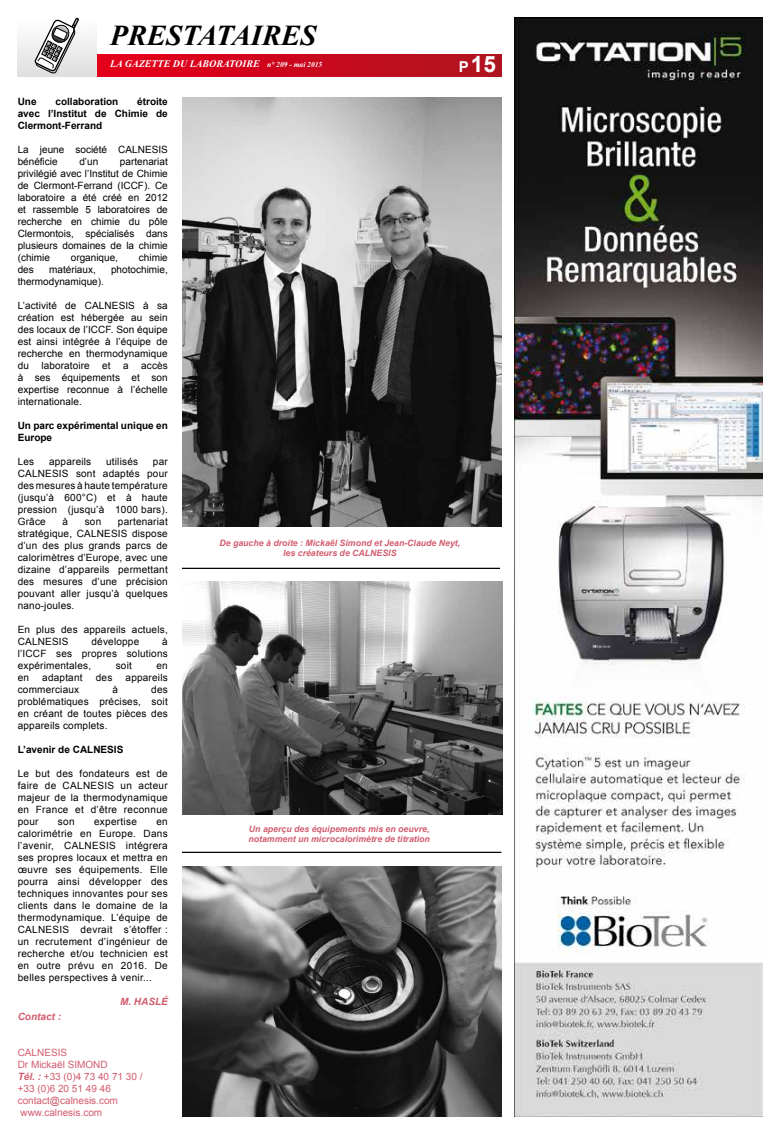
<style>
.page{position:relative;width:780px;height:1134px;background:#fff}
.page>*{position:absolute;margin:0;border:0;box-sizing:border-box;transform-origin:0 0}
.t1{font:italic 700 28.75px "Times New Roman";color:#000}
.t2{font:700 22.5px "Arial";color:#fff}
.t3{font:10px/12px "Arial";letter-spacing:.02em;color:#000;text-align:justify}
.t4{font:700 10px/12px "Arial";color:#000;text-align:justify}
.t5{font:10px/12px "Arial";color:#d25c6d}
.t6{font:10px/12px "Arial";color:#000}
.t7{font:italic 700 10px "Times New Roman";color:#fff}
.t8{font:italic 700 10px "Arial";color:#d25c6d}
.t9{font:italic 700 8.75px/10.5px "Arial";color:#d25c6d;text-align:center}
.s1{font-size:7.5px}
.s2{font-size:15px}
.s3{font-weight:700;font-style:italic}
</style>
<div class="page">
<img style="left:514px;top:18px;width:248px;height:1098px">
<div style="left:97px;top:54px;width:404px;height:23px;background:linear-gradient(to right,#e7001a,#af141f)"></div>
<div style="left:18px;top:18px;width:78px;height:59px;background:linear-gradient(to bottom,#fff,#dddedf)"></div>
<svg style="left:33px;top:18px;width:46px;height:56px"></svg>
<img style="left:182px;top:97px;width:319px;height:429px">
<img style="left:182px;top:581px;width:321px;height:234px">
<img style="left:182px;top:866px;width:319px;height:250px">
<hr style="left:182px;top:568px;width:318px;height:1px;background:#000">
<hr style="left:182px;top:852px;width:319px;height:1px;background:#000">
<h1 class="t1" style="left:110px;top:16px;width:208px">PRESTATAIRES</h1>
<p class="t7" style="left:110px;top:57px;width:214px">LA GAZETTE DU LABORATOIRE <span class="s1">n° 209 - mai 2015</span></p>
<h2 class="t2" style="left:459px;top:49px;width:39px"><span class="s2">P</span>15</h2>
<p class="t4" style="left:18px;top:95px;width:151px;text-indent:119px">étroite avec l’Institut de Chimie de Clermont-Ferrand</p>
<p class="t6" style="left:18px;top:143px;width:151px">La jeune société CALNESIS bénéficie</p>
<p class="t4" style="left:18px;top:95px;width:20px">Une</p>
<p class="t4" style="left:55px;top:95px;width:64px">collaboration</p>
<p class="t3" style="left:79px;top:155px;width:20px">d’un</p>
<p class="t3" style="left:18px;top:155px;width:151px;text-indent:102px">partenariat privilégié avec l’Institut de Chimie de Clermont-Ferrand (ICCF). Ce laboratoire a été créé en 2012 et rassemble 5 laboratoires de recherche en chimie du pôle Clermontois, spécialisés dans plusieurs domaines de la chimie (chimie</p>
<p class="t6" style="left:71px;top:251px;width:49px">organique,</p>
<p class="t3" style="left:139px;top:251px;width:30px">chimie</p>
<p class="t3" style="left:18px;top:263px;width:18px">des</p>
<p class="t6" style="left:49px;top:263px;width:48px">matériaux,</p>
<p class="t6" style="left:111px;top:263px;width:58px">photochimie,</p>
<p class="t6" style="left:18px;top:275px;width:88px">thermodynamique).</p>
<p class="t3" style="left:18px;top:299px;width:151px">L’activité de CALNESIS à sa création est hébergée au sein des locaux de l’ICCF. Son équipe est ainsi intégrée à l’équipe de recherche en thermodynamique du</p>
<p class="t3" style="left:18px;top:359px;width:151px;text-indent:123px">accès à ses équipements et son expertise reconnue à l’échelle internationale.</p>
<p class="t4" style="left:18px;top:419px;width:151px">Un parc expérimental unique en<br>Europe</p>
<p class="t3" style="left:18px;top:455px;width:18px">Les</p>
<p class="t3" style="left:49px;top:455px;width:44px">appareils</p>
<p class="t3" style="left:106px;top:455px;width:33px">utilisés</p>
<p class="t3" style="left:41px;top:359px;width:71px">laboratoire et</p>
<p class="t3" style="left:123px;top:359px;width:7px">a</p>
<p class="t3" style="left:18px;top:455px;width:152px;text-indent:135px">par CALNESIS sont adaptés pour des mesures à haute température (jusqu’à 600°C) et à haute pression (jusqu’à 1000 bars).<br>Grâce</p>
<p class="t3" style="left:62px;top:515px;width:7px">à</p>
<p class="t3" style="left:85px;top:515px;width:18px">son</p>
<p class="t3" style="left:18px;top:515px;width:151px;text-indent:100px">partenariat stratégique, CALNESIS dispose d’un des plus grands parcs de calorimètres d’Europe, avec une dizaine d’appareils permettant des mesures d’une précision pouvant aller jusqu’à quelques nano-joules.</p>
<p class="t3" style="left:18px;top:623px;width:151px">En plus des appareils actuels,<br>CALNESIS</p>
<p class="t3" style="left:18px;top:635px;width:151px;text-indent:144px">à l’ICCF ses propres solutions expérimentales,</p>
<p class="t3" style="left:91px;top:635px;width:49px">développe</p>
<p class="t3" style="left:116px;top:659px;width:18px">soit</p>
<p class="t3" style="left:156px;top:659px;width:13px">en</p>
<p class="t3" style="left:18px;top:671px;width:13px">en</p>
<p class="t3" style="left:42px;top:671px;width:42px">adaptant</p>
<p class="t3" style="left:96px;top:671px;width:18px">des</p>
<p class="t3" style="left:126px;top:671px;width:44px">appareils</p>
<p class="t3" style="left:18px;top:683px;width:63px">commerciaux</p>
<p class="t3" style="left:112px;top:683px;width:7px">à</p>
<p class="t3" style="left:18px;top:683px;width:151px;text-indent:133px">des problématiques précises, soit en créant de toutes pièces des appareils complets.</p>
<p class="t4" style="left:18px;top:743px;width:107px">L’avenir de CALNESIS</p>
<p class="t3" style="left:18px;top:767px;width:151px">Le but des fondateurs est de faire de CALNESIS un acteur majeur de la thermodynamique en France et d’être reconnue pour</p>
<p class="t3" style="left:58px;top:815px;width:18px">son</p>
<p class="t3" style="left:94px;top:815px;width:44px">expertise</p>
<p class="t3" style="left:18px;top:815px;width:152px;text-indent:139px">en calorimétrie en Europe. Dans l’avenir, CALNESIS intégrera ses propres locaux et mettra en œuvre ses équipements. Elle pourra ainsi développer des techniques innovantes pour ses clients dans le domaine de la thermodynamique. L’équipe de CALNESIS devrait s’étoffer : un recrutement d’ingénieur de recherche et/ou technicien est en outre prévu en 2016. De belles perspectives à venir...</p>
<p class="t8" style="left:120px;top:994px;width:49px">M. HASLÉ</p>
<p class="t8" style="left:18px;top:1009px;width:45px">Contact :</p>
<p class="t5" style="left:18px;top:1046px;width:126px">CALNESIS<br>Dr Mickaël SIMOND<br><span class="s3">Tél. :</span> +33 (0)4 73 40 71 30 / +33 (0)6 20 51 49 46 contact@calnesis.com www.calnesis.com</p>
<p class="t9" style="left:219px;top:538px;width:242px">De gauche à droite : Mickaël Simond et Jean-Claude Neyt, les créateurs de CALNESIS</p>
<p class="t9" style="left:248px;top:824px;width:183px;text-align:left">Un aperçu des équipements mis en oeuvre, notamment un microcalorimètre de titration</p>
</div>
